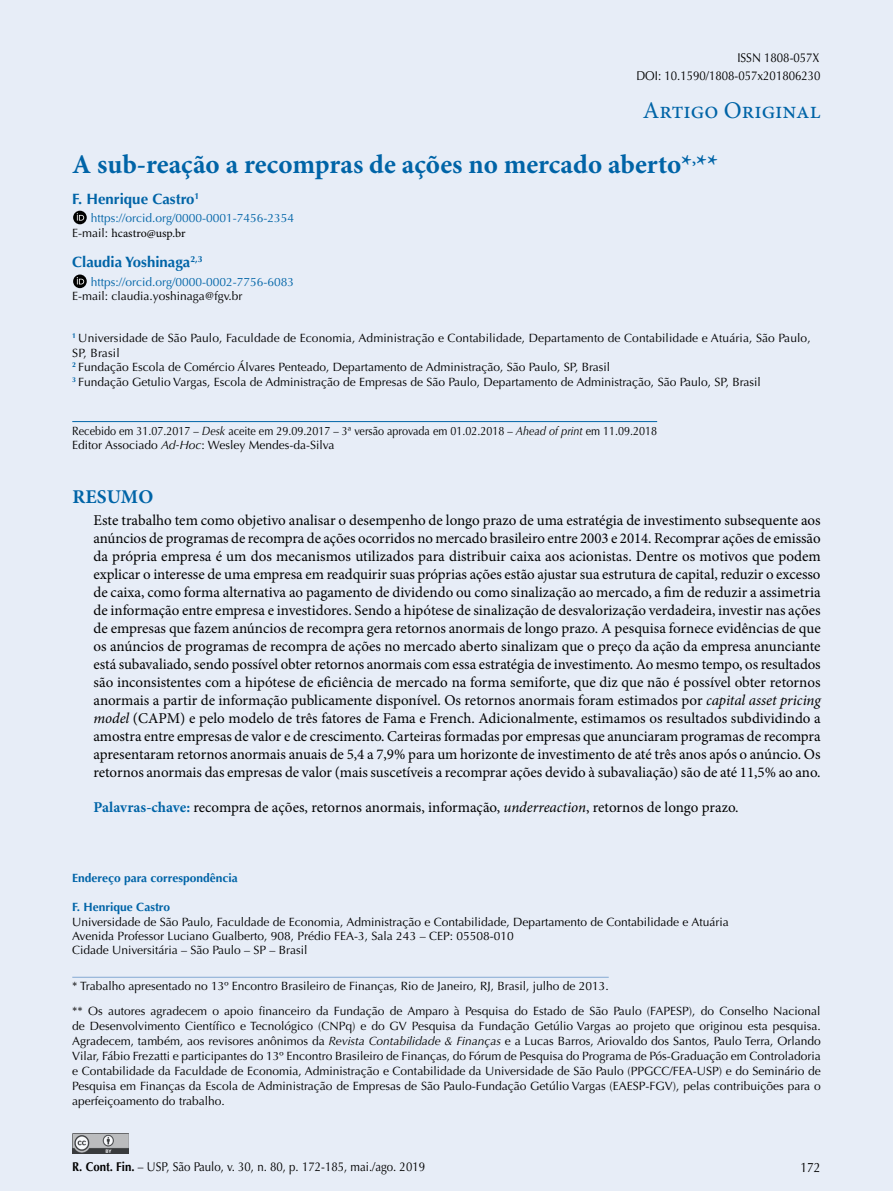
<style>
.page{position:relative;width:893px;height:1191px;background:#e7edf7}
.page>*{position:absolute;margin:0;border:0;box-sizing:border-box;transform-origin:0 0}
.t1{font:700 27px "Minion Pro";color:#0064a7}
.t2{font:24px "Minion Pro";color:#0064a7}
.t3{font:700 19.5px "Minion Pro";letter-spacing:.005em;color:#0064a7}
.t4{font:15px/18px "Minion Pro";color:#000;text-align:justify}
.t5{font:700 15px "Optima LT Std";color:#0064a7}
.t6{font:13.5px "Optima LT Std";color:#000;scale:.9 1}
.t7{font:12.75px/18px "Optima LT Std";color:#000;text-align:right;scale:.9 1}
.t8{font:12px/15px "Optima LT Std";color:#000}
.t9{font:12px/14.4px "Optima LT Std";color:#000;scale:.9 1}
.t10{font:12px "Optima LT Std";color:#0064a7}
.t11{font:700 12px "Optima LT Std";color:#0064a7}
.t12{font:12px "Minion Pro";letter-spacing:-.005em;color:#000}
.s1{font-family:"Optima LT Std"}
.s2{font-style:italic}
.s3{font-weight:700;color:#0064a7}
.s4{font-weight:700}
.s5{font-style:inherit}
</style>
<div class="page">
<img style="left:72px;top:1133px;width:56px;height:20px">
<hr style="left:72px;top:977px;width:537px;height:1px;background:#84a9d3">
<hr style="left:72px;top:421px;width:585px;height:1px;background:#0064a7">
<svg style="left:73px;top:211px;width:14px;height:13px"></svg>
<svg style="left:77px;top:213px;width:7px;height:8px"></svg>
<svg style="left:73px;top:274px;width:14px;height:14px"></svg>
<svg style="left:77px;top:277px;width:7px;height:7px"></svg>
<p class="t7" style="left:636px;top:49px;width:206px">ISSN 1808-057X<br>DOI: 10.1590/1808-057x201806230</p>
<h2 class="t2" style="left:643px;top:94px;width:179px">Artigo Original</h2>
<h1 class="t1" style="left:72px;top:145px;width:647px">A sub-reação a recompras de ações no mercado aberto*<sup>,</sup>**</h1>
<p class="t5" style="left:72px;top:190px;width:129px">F. Henrique Castro<sup>1</sup></p>
<p class="t10" style="left:91px;top:211px;width:205px">https://orcid.org/0000-0001-7456-2354</p>
<p class="t12" style="left:72px;top:225px;width:115px"><span class="s1">E-mail:</span> hcastro@usp.br</p>
<p class="t5" style="left:72px;top:253px;width:132px">Claudia Yoshinaga<sup>2,3</sup></p>
<p class="t10" style="left:91px;top:275px;width:205px">https://orcid.org/0000-0002-7756-6083</p>
<p class="t8" style="left:72px;top:289px;width:172px">E-mail: claudia.yoshinaga@fgv.br</p>
<p class="t8" style="left:72px;top:331px;width:740px;line-height:14.4px"><sup>1</sup> Universidade de São Paulo, Faculdade de Economia, Administração e Contabilidade, Departamento de Contabilidade e Atuária, São Paulo, SP, Brasil<br><sup>2</sup> Fundação Escola de Comércio Álvares Penteado, Departamento de Administração, São Paulo, SP, Brasil<br><sup>3</sup> Fundação Getulio Vargas, Escola de Administração de Empresas de São Paulo, Departamento de Administração, São Paulo, SP, Brasil</p>
<p class="t9" style="left:72px;top:423px;width:651px">Recebido em 31.07.2017 – <span class="s2">Desk</span> aceite em 29.09.2017 – 3ª versão aprovada em 01.02.2018 – <span class="s2">Ahead of print</span> em 11.09.2018<br>Editor Associado <span class="s2">Ad-Hoc</span>: Wesley Mendes-da-Silva</p>
<h3 class="t3" style="left:72px;top:483px;width:82px">RESUMO</h3>
<p class="t4" style="left:94px;top:511px;width:729px">Este trabalho tem como objetivo analisar o desempenho de longo prazo de uma estratégia de investimento subsequente aos anúncios de programas de recompra de ações ocorridos no mercado brasileiro entre 2003 e 2014. Recomprar ações de emissão da própria empresa é um dos mecanismos utilizados para distribuir caixa aos acionistas. Dentre os motivos que podem explicar o interesse de uma empresa em readquirir suas próprias ações estão ajustar sua estrutura de capital, reduzir o excesso de caixa, como forma alternativa ao pagamento de dividendo ou como sinalização ao mercado, a fim de reduzir a assimetria de informação entre empresa e investidores. Sendo a hipótese de sinalização de desvalorização verdadeira, investir nas ações de empresas que fazem anúncios de recompra gera retornos anormais de longo prazo. A pesquisa fornece evidências de que os anúncios de programas de recompra de ações no mercado aberto sinalizam que o preço da ação da empresa anunciante está subavaliado, sendo possível obter retornos anormais com essa estratégia de investimento. Ao mesmo tempo, os resultados são inconsistentes com a hipótese de eficiência de mercado na forma semiforte, que diz que não é possível obter retornos anormais a partir de informação publicamente disponível. Os retornos anormais foram estimados por <span class="s2">capital asset pricing model</span> (CAPM) e pelo modelo de três fatores de Fama e French. Adicionalmente, estimamos os resultados subdividindo a amostra entre empresas de valor e de crescimento. Carteiras formadas por empresas que anunciaram programas de recompra apresentaram retornos anormais anuais de 5,4 a 7,9% para um horizonte de investimento de até três anos após o anúncio. Os retornos anormais das empresas de valor (mais suscetíveis a recomprar ações devido à subavaliação) são de até 11,5% ao ano.</p>
<p class="t4" style="left:94px;top:798px;width:647px"><span class="s3">Palavras-chave:</span> recompra de ações, retornos anormais, informação, <span class="s2">underreaction</span>, retornos de longo prazo.</p>
<p class="t11" style="left:72px;top:871px;width:167px">Endereço para correspondência</p>
<p class="t11" style="left:72px;top:900px;width:99px">F. Henrique Castro</p>
<p class="t8" style="left:72px;top:914px;width:658px;line-height:14.4px">Universidade de São Paulo, Faculdade de Economia, Administração e Contabilidade, Departamento de Contabilidade e Atuária<br>Avenida Professor Luciano Gualberto, 908, Prédio FEA-3, Sala 243 – CEP: 05508-010<br>Cidade Universitária – São Paulo – SP – Brasil</p>
<p class="t8" style="left:72px;top:979px;width:538px">* Trabalho apresentado no 13º Encontro Brasileiro de Finanças, Rio de Janeiro, RJ, Brasil, julho de 2013.</p>
<p class="t8" style="left:72px;top:1003px;width:750px;text-align:justify">** Os autores agradecem o apoio financeiro da Fundação de Amparo à Pesquisa do Estado de São Paulo (FAPESP), do Conselho Nacional de Desenvolvimento Científico e Tecnológico (CNPq) e do GV Pesquisa da Fundação Getúlio Vargas ao projeto que originou esta pesquisa.<br>Agradecem, também, aos revisores anônimos da <span class="s2">Revista Contabilidade &amp; Finanças</span> e a Lucas Barros, Ariovaldo dos Santos, Paulo Terra, Orlando Vilar, Fábio Frezatti e participantes do 13º Encontro Brasileiro de Finanças, do Fórum de Pesquisa do Programa de Pós-Graduação em Controladoria e Contabilidade da Faculdade de Economia, Administração e Contabilidade da Universidade de São Paulo (PPGCC/FEA-USP) e do Seminário de Pesquisa em Finanças da Escola de Administração de Empresas de São Paulo-Fundação Getúlio Vargas (EAESP-FGV), pelas contribuições para o aperfeiçoamento do trabalho.</p>
<p class="t7" style="left:72px;top:1158px;width:394px"><span class="s4">R. Cont. Fin.</span> – USP, São Paulo, v. 30, n. 80, p. 172-<span class="s5">185</span>, mai./ago. 2019</p>
<p class="t6" style="left:800px;top:1159px;width:24px">172</p>
</div>
